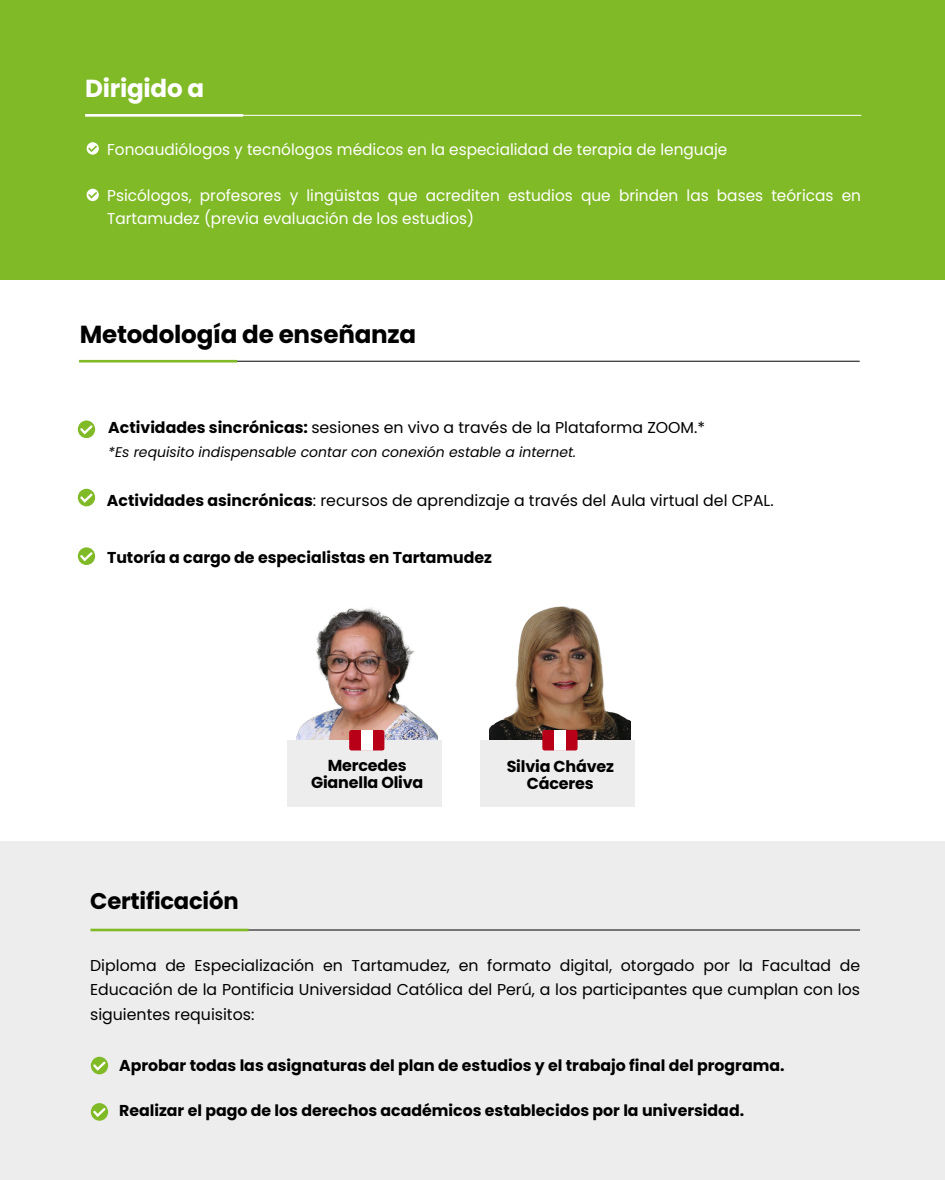
<style>
.page{position:relative;width:945px;height:1180px;background:#fff}
.page>*{position:absolute;margin:0;border:0;box-sizing:border-box;transform-origin:0 0}
.t1{font:700 24.68px "Poppins";letter-spacing:-.01em;color:#000}
.t2{font:700 24.68px "Poppins";letter-spacing:-.01em;color:#fff}
.t3{font:700 22.66px "Poppins";letter-spacing:-.01em;color:#000}
.t4{font:700 15.92px/17.1px "Poppins";letter-spacing:-.01em;color:#000;text-align:center}
.t5{font:15.75px/24.7px "Poppins";color:#000;text-align:justify}
.t6{font:15.75px/22.9px "Poppins";color:#fff}
.t7{font:700 15.75px "Poppins";color:#000}
.t8{font:italic 14px "Poppins";color:#000}
.s1{font-weight:700}
</style>
<div class="page">
<div style="left:0;top:842px;width:945px;height:338px;background:#ededed"></div>
<div style="left:0;top:0;width:945px;height:279px;background:#81ba27"></div>
<hr style="left:91px;top:930px;width:769px;height:1px;background:#000">
<hr style="left:90px;top:929px;width:158px;height:2px;background:#81ba27">
<hr style="left:80px;top:361px;width:780px;height:1px;background:#000">
<hr style="left:79px;top:360px;width:158px;height:3px;background:#81ba27">
<img style="left:297px;top:607px;width:140px;height:134px">
<div style="left:287px;top:741px;width:155px;height:66px;background:#ededed"></div>
<svg style="left:349px;top:730px;width:36px;height:21px"></svg>
<div style="left:361px;top:730px;width:12px;height:21px;background:#fff"></div>
<img style="left:490px;top:606px;width:141px;height:135px">
<div style="left:480px;top:741px;width:155px;height:66px;background:#ededed"></div>
<svg style="left:542px;top:730px;width:36px;height:21px"></svg>
<div style="left:554px;top:730px;width:12px;height:21px;background:#fff"></div>
<div style="left:78px;top:420px;width:17px;height:18px;background:#81ba27;border-radius:50%"></div>
<svg style="left:80px;top:425px;width:13px;height:10px"></svg>
<div style="left:78px;top:489px;width:17px;height:17px;background:#81ba27;border-radius:50%"></div>
<svg style="left:80px;top:494px;width:13px;height:9px"></svg>
<div style="left:78px;top:547px;width:17px;height:18px;background:#81ba27;border-radius:50%"></div>
<svg style="left:80px;top:552px;width:13px;height:9px"></svg>
<hr style="left:86px;top:115px;width:775px;height:1px;background:#fff">
<hr style="left:85px;top:114px;width:158px;height:3px;background:#fff">
<svg style="left:87px;top:142px;width:12px;height:13px"></svg>
<svg style="left:88px;top:146px;width:9px;height:6px"></svg>
<div style="left:87px;top:189px;width:12px;height:12px;background:#fff;border-radius:50%"></div>
<svg style="left:88px;top:192px;width:9px;height:7px"></svg>
<div style="left:91px;top:1057px;width:17px;height:17px;background:#81ba27;border-radius:50%"></div>
<svg style="left:93px;top:1061px;width:13px;height:10px"></svg>
<div style="left:91px;top:1103px;width:17px;height:18px;background:#81ba27;border-radius:50%"></div>
<svg style="left:93px;top:1108px;width:13px;height:9px"></svg>
<h1 class="t2" style="left:85px;top:74px;width:121px">Dirigido a</h1>
<p class="t6" style="left:107px;top:138px;width:622px">Fonoaudiólogos y tecnólogos médicos en la especialidad de terapia de lenguaje</p>
<p class="t6" style="left:107px;top:184px;width:755px">Psicólogos, profesores y lingüistas que acrediten estudios que brinden las bases teóricas en<br>Tartamudez (previa evaluación de los estudios)</p>
<h1 class="t1" style="left:80px;top:320px;width:338px">Metodología de enseñanza</h1>
<p class="t5" style="left:108px;top:415px;width:598px"><span class="s1">Actividades sincrónicas:</span> sesiones en vivo a través de la Plataforma ZOOM.*</p>
<p class="t8" style="left:108px;top:444px;width:469px">*Es requisito indispensable contar con conexión estable a internet.</p>
<p class="t5" style="left:107px;top:488px;width:668px"><span class="s1">Actividades asincrónicas</span>: recursos de aprendizaje a través del Aula virtual del CPAL.</p>
<p class="t7" style="left:107px;top:549px;width:387px">Tutoría a cargo de especialistas en Tartamudez</p>
<h2 class="t3" style="left:90px;top:888px;width:150px">Certificación</h2>
<p class="t4" style="left:311px;top:757px;width:114px">Mercedes<br>Gianella Oliva</p>
<p class="t4" style="left:507px;top:758px;width:109px">Silvia Chávez<br>Cáceres</p>
<p class="t5" style="left:90px;top:953px;width:771px">Diploma de Especialización en Tartamudez, en formato digital, otorgado por la Facultad de Educación de la Pontificia Universidad Católica del Perú, a los participantes que cumplan con los siguientes requisitos:</p>
<p class="t7" style="left:119px;top:1056px;width:667px">Aprobar todas las asignaturas del plan de estudios y el trabajo final del programa.</p>
<p class="t7" style="left:119px;top:1102px;width:626px">Realizar el pago de los derechos académicos establecidos por la universidad.</p>
</div>
